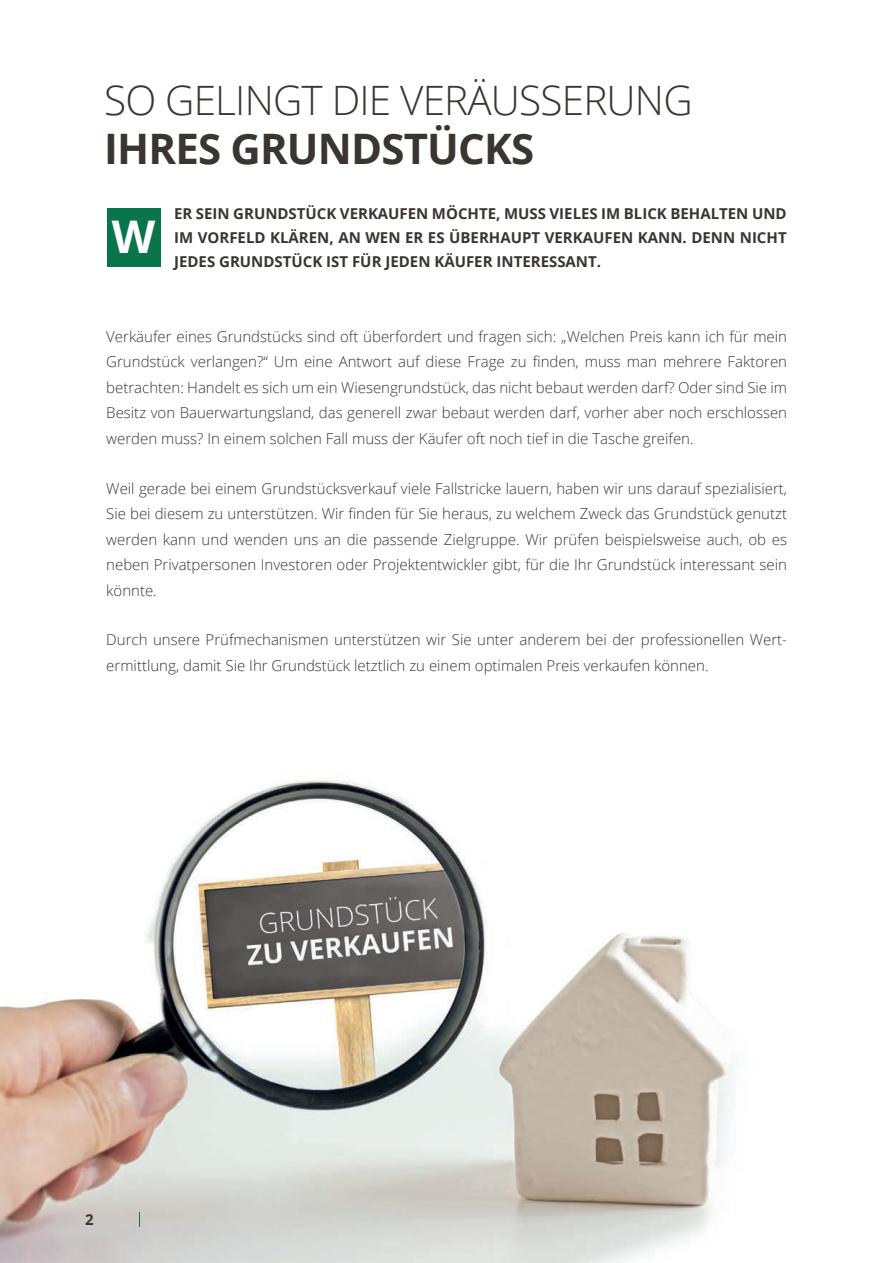
<style>
.page{position:relative;width:893px;height:1263px;background:#fff}
.page>*{position:absolute;margin:0;border:0;box-sizing:border-box;transform-origin:0 0}
.t1{font:700 45px "Open Sans";color:#fff}
.t2{font:700 42px "Open Sans";letter-spacing:-.02em;color:#3b3532}
.t3{font:300 40.5px "Open Sans";letter-spacing:-.02em;color:#3b3532}
.t4{font:300 15px/25.5px "Open Sans";color:#3b3532;text-align:justify}
.t5{font:700 15px/24px "Open Sans";color:#3b3532;text-align:justify}
</style>
<div class="page">
<div style="left:107px;top:208px;width:54px;height:58px;background:#0a744a"></div>
<img style="left:0;top:780px;width:733px;height:483px">
<svg style="left:139px;top:1212px;width:1px;height:14px"></svg>
<h3 class="t3" style="left:104px;top:73px;width:590px">SO GELINGT DIE VERÄUSSERUNG</h3>
<h2 class="t2" style="left:104px;top:120px;width:431px">IHRES GRUNDSTÜCKS</h2>
<h1 class="t1" style="left:112px;top:204px;width:45px">W</h1>
<p class="t5" style="left:174px;top:201px;width:614px">ER SEIN GRUNDSTÜCK VERKAUFEN MÖCHTE, MUSS VIELES IM BLICK BEHALTEN UND IM VORFELD KLÄREN, AN WEN ER ES ÜBERHAUPT VERKAUFEN KANN. DENN NICHT JEDES GRUNDSTÜCK IST FÜR JEDEN KÄUFER INTERESSANT.</p>
<p class="t4" style="left:106px;top:323px;width:682px">Verkäufer eines Grundstücks sind oft überfordert und fragen sich: „Welchen Preis kann ich für mein Grundstück verlangen?“ Um eine Antwort auf diese Frage zu finden, muss man mehrere Faktoren betrachten: Handelt es sich um ein Wiesengrundstück, das nicht bebaut werden darf? Oder sind Sie im Besitz von Bauerwartungsland, das generell zwar bebaut werden darf, vorher aber noch erschlossen werden muss? In einem solchen Fall muss der Käufer oft noch tief in die Tasche greifen.</p>
<p class="t4" style="left:106px;top:475px;width:682px">Weil gerade bei einem Grundstücksverkauf viele Fallstricke lauern, haben wir uns darauf spezialisiert, Sie bei diesem zu unterstützen. Wir finden für Sie heraus, zu welchem Zweck das Grundstück genutzt werden kann und wenden uns an die passende Zielgruppe. Wir prüfen beispielsweise auch, ob es neben Privatpersonen Investoren oder Projektentwickler gibt, für die Ihr Grundstück interessant sein könnte.</p>
<p class="t4" style="left:106px;top:627px;width:682px">Durch unsere Prüfmechanismen unterstützen wir Sie unter anderem bei der professionellen Wert&shy;ermittlung, damit Sie Ihr Grundstück letztlich zu einem optimalen Preis verkaufen können.</p>
<p class="t5" style="left:85px;top:1207px;width:10px">2</p>
</div>
